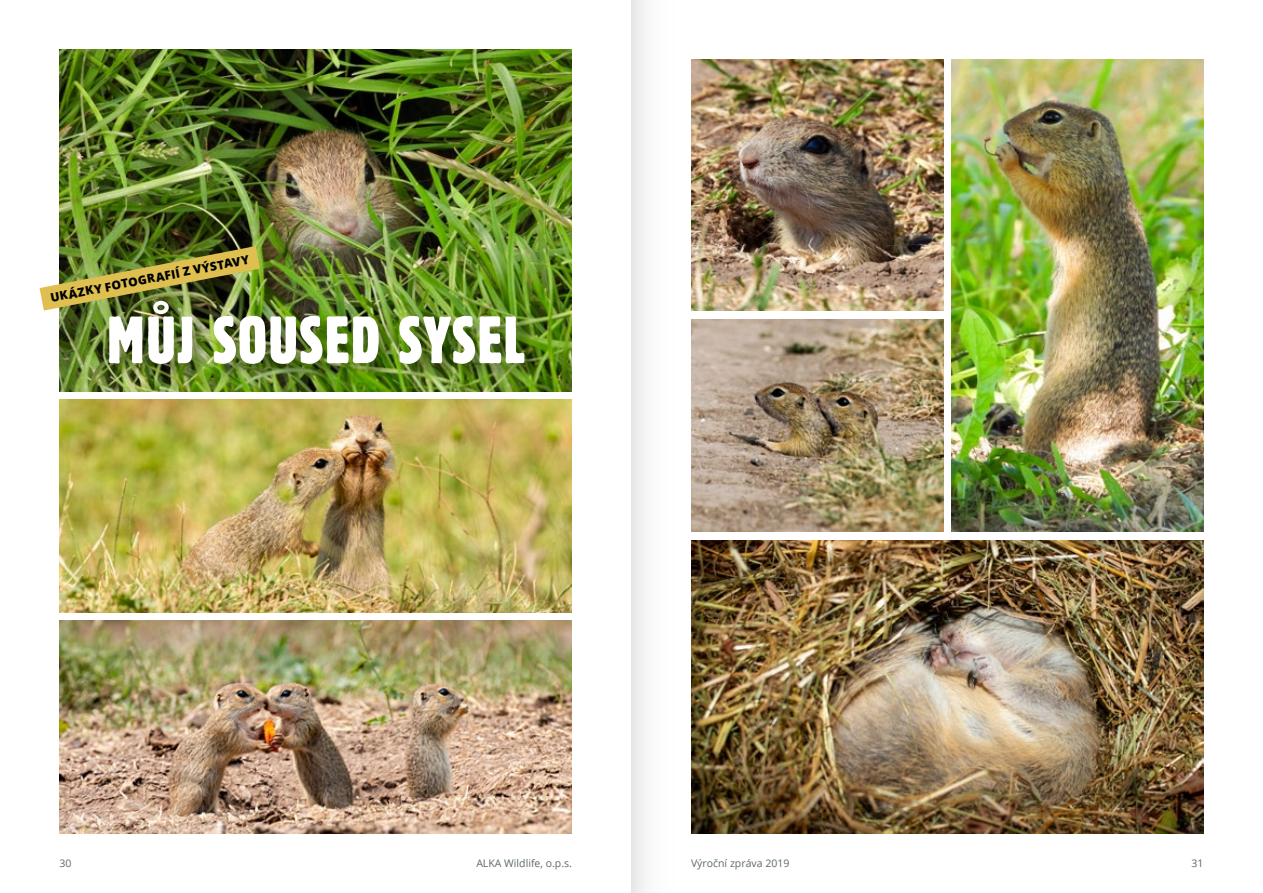
<style>
.page{position:relative;width:1263px;height:893px;background:#fff}
.page>*{position:absolute;margin:0;border:0;box-sizing:border-box;transform-origin:0 0}
.t1{font:69.3px "Block DOT Regu Extr Cond";letter-spacing:.015em;color:#fff}
.t2{font:800 12px "Open Sans";color:#000}
.t3{font:10.5px "Open Sans";color:#5d686e}
</style>
<div class="page">
<img style="left:691px;top:540px;width:512px;height:293px">
<img style="left:691px;top:60px;width:252px;height:251px">
<img style="left:951px;top:60px;width:252px;height:472px">
<img style="left:60px;top:50px;width:512px;height:341px">
<div style="left:108px;top:300px;width:434px;height:82px;background:#000;opacity:.3"></div>
<img style="left:60px;top:621px;width:512px;height:212px">
<img style="left:60px;top:400px;width:512px;height:212px">
<img style="left:691px;top:319px;width:252px;height:213px">
<img style="left:40px;top:246px;width:220px;height:65px">
<div style="left:631px;top:0;width:48px;height:893px;background:linear-gradient(to right,#ededed,#fff)"></div>
<p class="t2" style="left:49px;top:289px;width:204px;rotate:-11deg">UKÁZKY FOTOGRAFIÍ Z VÝSTAVY</p>
<h1 class="t1" style="left:107px;top:301px;width:420px">MŮJ SOUSED SYSEL</h1>
<p class="t3" style="left:60px;top:856px;width:14px">30</p>
<p class="t3" style="left:476px;top:856px;width:97px">ALKA Wildlife, o.p.s.</p>
<p class="t3" style="left:691px;top:856px;width:100px">Výroční zpráva 2019</p>
<p class="t3" style="left:1191px;top:856px;width:14px">31</p>
</div>
